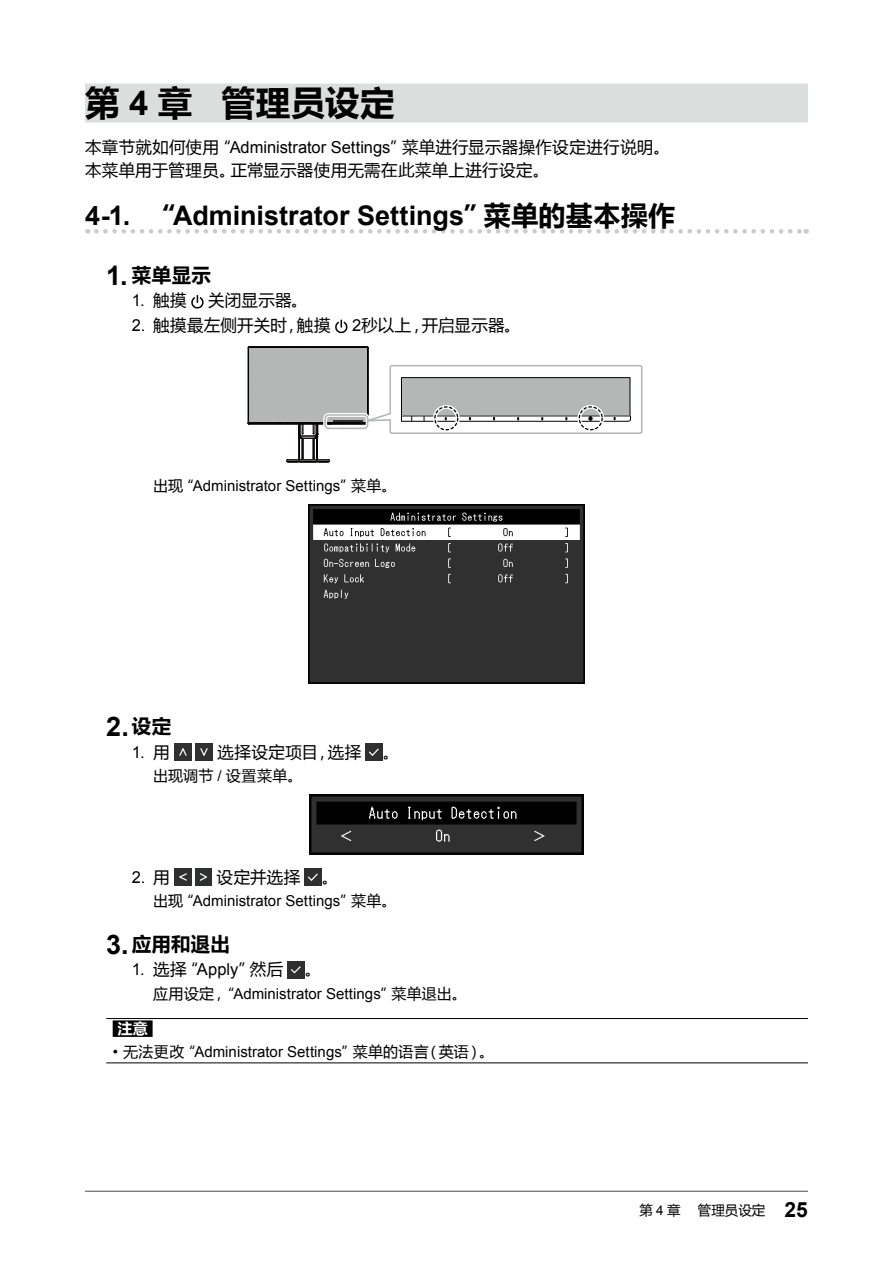
<style>
.page{position:relative;width:893px;height:1263px;background:#fff}
.page>*{position:absolute;margin:0;border:0;box-sizing:border-box;transform-origin:0 0}
.t1{font:700 34.5px "Microsoft Ya Hei";letter-spacing:.015em;color:#000}
.t2{font:700 27px "Arial";color:#000}
.t3{font:700 19.5px "Microsoft Ya Hei";letter-spacing:.015em;color:#000}
.t4{font:16.5px/22.5px "Microsoft Ya Hei";letter-spacing:.02em;color:#000}
.t5{font:16.5px "Arial";color:#000}
.t6{font:15px "Arial";color:#000}
.t7{font:15px "Microsoft Ya Hei";letter-spacing:.02em;color:#000}
.t8{font:700 15px "Microsoft Ya Hei";color:#fff}
.t9{font:13.5px "Microsoft Ya Hei";color:#000}
.s1{font-family:"Arial"}
.s2{font-family:"Microsoft Ya Hei"}
.s3{font-family:"Arial";font-size:27px}
.s4{font-family:"Microsoft Ya Hei";font-size:19.5px}
.s5{font-family:"Arial";font-weight:700;font-size:21px}
</style>
<div class="page">
<hr style="left:85px;top:1191px;width:723px;height:1px;background:#595757">
<div style="left:85px;top:84px;width:723px;height:39px;background:#dcdddd"></div>
<svg style="left:96px;top:229px;width:711px;height:5px"></svg>
<svg style="left:191px;top:295px;width:13px;height:14px"></svg>
<svg style="left:335px;top:320px;width:12px;height:13px"></svg>
<svg style="left:248px;top:347px;width:395px;height:116px"></svg>
<img style="left:308px;top:505px;width:277px;height:179px">
<img style="left:174px;top:743px;width:17px;height:17px">
<img style="left:196px;top:743px;width:17px;height:17px">
<img style="left:366px;top:743px;width:17px;height:17px">
<img style="left:309px;top:795px;width:275px;height:59px">
<img style="left:174px;top:869px;width:17px;height:17px">
<img style="left:196px;top:869px;width:16px;height:17px">
<img style="left:305px;top:869px;width:17px;height:17px">
<img style="left:288px;top:961px;width:17px;height:17px">
<hr style="left:106px;top:1018px;width:702px;height:1px;background:#000">
<hr style="left:106px;top:1062px;width:702px;height:1px;background:#000">
<div style="left:113px;top:1020px;width:40px;height:17px;background:#000"></div>
<h1 class="t1" style="left:85px;top:78px;width:311px">第 <span class="s1">4</span> 章 管理员设定</h1>
<p class="t4" style="left:85px;top:135px;width:586px">本章节就如何使用“<span class="s1">Administrator Settings</span>”菜单进行显示器操作设定进行说明。本菜单用于管理员。正常显示器使用无需在此菜单上进行设定。</p>
<h2 class="t2" style="left:85px;top:198px;width:592px">4-1. <span class="s2">“</span>Administrator Settings<span class="s2">”菜单的基本操作</span></h2>
<h3 class="t3" style="left:106px;top:261px;width:106px"><span class="s3">1.</span> 菜单显示</h3>
<p class="t5" style="left:132px;top:290px;width:56px">1. <span class="s2">触摸</span></p>
<p class="t4" style="left:208px;top:288px;width:101px">关闭显示器。</p>
<p class="t4" style="left:132px;top:313px;width:200px"><span class="s1">2.</span> 触摸最左侧开关时，触摸</p>
<p class="t4" style="left:352px;top:313px;width:170px"><span class="s1">2</span>秒以上，开启显示器。</p>
<p class="t6" style="left:153px;top:476px;width:245px"><span class="s2">出现“</span>Administrator Settings<span class="s2">”菜单。</span></p>
<h2 class="t2" style="left:106px;top:708px;width:66px">2.<span class="s4">设定</span></h2>
<p class="t5" style="left:132px;top:741px;width:39px">1. <span class="s2">用</span></p>
<p class="t4" style="left:217px;top:740px;width:145px">选择设定项目，选择</p>
<p class="t4" style="left:383px;top:740px;width:18px">。</p>
<p class="t7" style="left:153px;top:765px;width:151px">出现调节 <span class="s1">/</span> 设置菜单。</p>
<p class="t5" style="left:132px;top:867px;width:39px">2. <span class="s2">用</span></p>
<p class="t4" style="left:217px;top:865px;width:85px">设定并选择</p>
<p class="t4" style="left:322px;top:865px;width:18px">。</p>
<p class="t6" style="left:153px;top:891px;width:245px"><span class="s2">出现“</span>Administrator Settings<span class="s2">”菜单。</span></p>
<h3 class="t3" style="left:106px;top:930px;width:125px"><span class="s3">3.</span>应用和退出</h3>
<p class="t5" style="left:132px;top:959px;width:153px">1. <span class="s2">选择“</span>Apply<span class="s2">”然后</span></p>
<p class="t4" style="left:305px;top:958px;width:18px">。</p>
<p class="t6" style="left:153px;top:983px;width:315px"><span class="s2">应用设定，“</span>Administrator Settings<span class="s2">”菜单退出。</span></p>
<p class="t8" style="left:117px;top:1018px;width:32px">注意</p>
<p class="t6" style="left:113px;top:1041px;width:383px">• <span class="s2">无法更改“</span>Administrator Settings<span class="s2">”菜单的语言（英语）。</span></p>
<p class="t9" style="left:639px;top:1201px;width:170px">第 <span class="s1">4</span> 章　管理员设定 <span class="s5">25</span></p>
</div>
